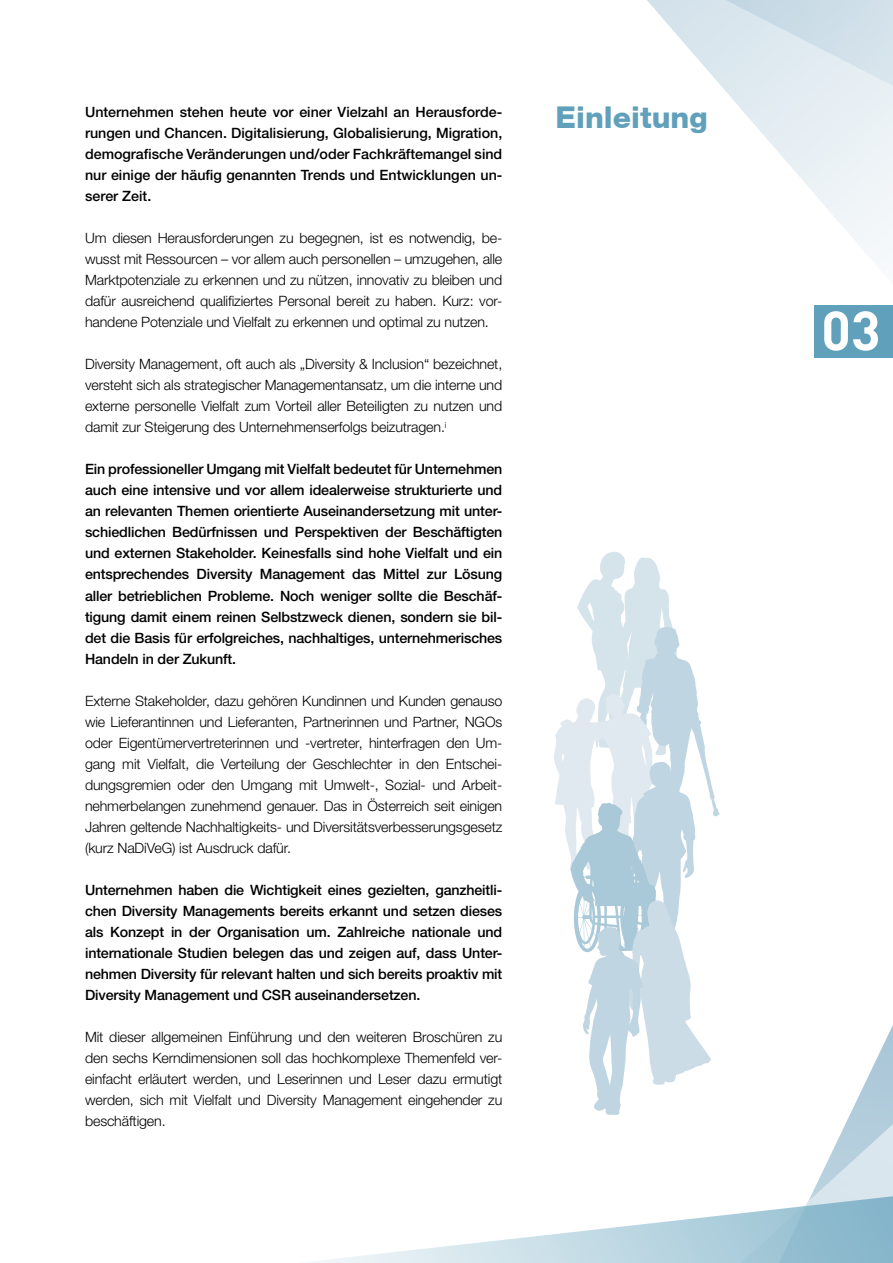
<style>
.page{position:relative;width:893px;height:1263px;background:#fff}
.page>*{position:absolute;margin:0;border:0;box-sizing:border-box;transform-origin:0 0}
.t1{font:700 54.6px "DIN";color:#fff}
.t2{font:800 30px "Helvetica Neue";color:#60a0bb}
.t3{font:300 14.25px/21px "Helvetica Neue";letter-spacing:-.01em;color:#000;text-align:justify}
.t4{font:500 14.25px/21px "Helvetica Neue";letter-spacing:-.01em;color:#000;text-align:justify}
</style>
<div class="page">
<svg style="left:825px;top:1025px;width:68px;height:142px"></svg>
<svg style="left:307px;top:1167px;width:586px;height:96px"></svg>
<svg style="left:788px;top:163px;width:105px;height:143px"></svg>
<svg style="left:647px;top:0;width:246px;height:163px"></svg>
<div style="left:814px;top:306px;width:79px;height:52px;background:#60a0bb"></div>
<svg style="left:554px;top:552px;width:166px;height:563px"></svg>
<p class="t4" style="left:85px;top:102px;width:419px">Unternehmen stehen heute vor einer Vielzahl an Herausforde&shy;rungen und Chancen. Digitalisierung, Globalisierung, Migration, demografische Veränderungen und/oder Fachkräftemangel sind nur einige der häufig genannten Trends und Entwicklungen un&shy;serer Zeit.</p>
<p class="t3" style="left:85px;top:228px;width:419px">Um diesen Herausforderungen zu begegnen, ist es notwendig, be&shy;wusst mit Ressourcen – vor allem auch personellen – umzugehen, alle Marktpotenziale zu erkennen und zu nützen, innovativ zu bleiben und dafür ausreichend qualifiziertes Personal bereit zu haben. Kurz: vor&shy;handene Potenziale und Vielfalt zu erkennen und optimal zu nutzen.</p>
<p class="t3" style="left:85px;top:354px;width:419px">Diversity Management, oft auch als „Diversity &amp; Inclusion“ bezeichnet, versteht sich als strategischer Managementansatz, um die interne und externe personelle Vielfalt zum Vorteil aller Beteiligten zu nutzen und damit zur Steigerung des Unternehmenserfolgs beizutragen.<sup>i</sup></p>
<p class="t4" style="left:85px;top:459px;width:419px">Ein professioneller Umgang mit Vielfalt bedeutet für Unternehmen auch eine intensive und vor allem idealerweise strukturierte und an relevanten Themen orientierte Auseinandersetzung mit unter&shy;schiedlichen Bedürfnissen und Perspektiven der Beschäftigten und externen Stakeholder. Keinesfalls sind hohe Vielfalt und ein entsprechendes Diversity Management das Mittel zur Lösung aller betrieblichen Probleme. Noch weniger sollte die Beschäf&shy;tigung damit einem reinen Selbstzweck dienen, sondern sie bil&shy;det die Basis für erfolgreiches, nachhaltiges, unternehmerisches Handeln in der Zukunft.</p>
<p class="t3" style="left:85px;top:690px;width:419px">Externe Stakeholder, dazu gehören Kundinnen und Kunden genauso wie Lieferantinnen und Lieferanten, Partnerinnen und Partner, NGOs oder Eigentümervertreterinnen und -vertreter, hinterfragen den Um&shy;gang mit Vielfalt, die Verteilung der Geschlechter in den Entschei&shy;dungsgremien oder den Umgang mit Umwelt-, Sozial- und Arbeit&shy;nehmerbelangen zunehmend genauer. Das in Österreich seit einigen Jahren geltende Nachhaltigkeits- und Diversitätsverbesserungsgesetz (kurz NaDiVeG) ist Ausdruck dafür.</p>
<p class="t4" style="left:85px;top:879px;width:419px">Unternehmen haben die Wichtigkeit eines gezielten, ganzheitli&shy;chen Diversity Managements bereits erkannt und setzen dieses als Konzept in der Organisation um. Zahlreiche nationale und internationale Studien belegen das und zeigen auf, dass Unter&shy;nehmen Diversity für relevant halten und sich bereits proaktiv mit Diversity Management und CSR auseinandersetzen.</p>
<p class="t3" style="left:85px;top:1026px;width:419px">Mit dieser allgemeinen Einführung und den weiteren Broschüren zu den sechs Kerndimensionen soll das hochkomplexe Themenfeld ver&shy;einfacht erläutert werden, und Leserinnen und Leser dazu ermutigt werden, sich mit Vielfalt und Diversity Management eingehender zu beschäftigen.</p>
<h2 class="t2" style="left:556px;top:99px;width:154px">Einleitung</h2>
<h1 class="t1" style="left:821px;top:295px;width:61px">03</h1>
</div>
